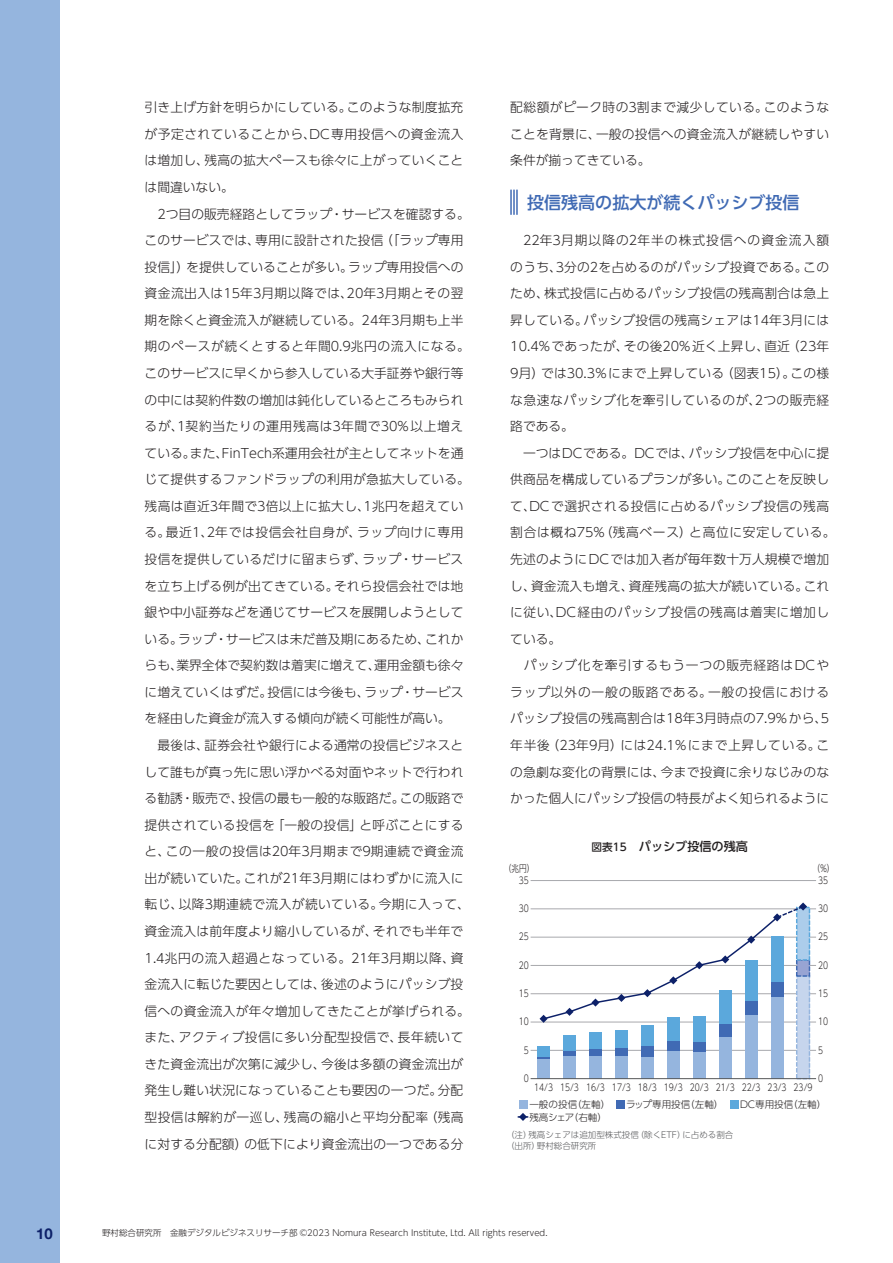
<style>
.page{position:relative;width:893px;height:1263px;background:#fff}
.page>*{position:absolute;margin:0;border:0;box-sizing:border-box;transform-origin:0 0}
.t1{font:500 16.95px "UD Shin Go Pro";color:#406ab4}
.t2{font:700 14.85px "Helvetica Neue";color:#0d2169}
.t3{font:300 12.75px/26.5px "UD Shin Go Pro";letter-spacing:.015em;color:#231f20}
.t4{font:500 12.15px "UD Shin Go Pro";color:#231f20}
.t5{font:300 9.6px/16.8px "UD Shin Go Pro";color:#231f20;scale:.8 1}
.t6{font:300 9.6px "UD Shin Go Pro";color:#231f20}
.t7{font:300 8.55px "UD Shin Go Pro";color:#231f20}
.t8{font:300 8.55px/11.7px "UD Shin Go Pro";color:#57585a}
.s1{font-size:10.65px}
</style>
<div class="page">
<div style="left:0;top:0;width:60px;height:1263px;background:#95b5de"></div>
<hr style="left:510px;top:189px;width:2px;height:26px;background:#406ab4">
<hr style="left:513px;top:189px;width:2px;height:26px;background:#406ab4">
<hr style="left:516px;top:189px;width:2px;height:26px;background:#406ab4">
<hr style="left:531px;top:880px;width:285px;height:1px;background:#a8a9ad">
<hr style="left:531px;top:937px;width:285px;height:1px;background:#a8a9ad">
<hr style="left:531px;top:908px;width:285px;height:1px;background:#a8a9ad">
<hr style="left:531px;top:965px;width:285px;height:1px;background:#a8a9ad">
<hr style="left:531px;top:993px;width:285px;height:1px;background:#a8a9ad">
<hr style="left:531px;top:1022px;width:285px;height:1px;background:#a8a9ad">
<hr style="left:531px;top:1050px;width:285px;height:1px;background:#a8a9ad">
<div style="left:537px;top:1059px;width:13px;height:20px;background:#95b5de"></div>
<svg style="left:537px;top:1057px;width:13px;height:2px"></svg>
<div style="left:537px;top:1046px;width:13px;height:11px;background:#5ba8dc"></div>
<div style="left:563px;top:1055px;width:13px;height:24px;background:#95b5de"></div>
<hr style="left:563px;top:1051px;width:13px;height:4px;background:#406ab4">
<div style="left:563px;top:1036px;width:13px;height:15px;background:#5ba8dc"></div>
<div style="left:589px;top:1055px;width:13px;height:24px;background:#95b5de"></div>
<div style="left:589px;top:1048px;width:13px;height:7px;background:#406ab4"></div>
<div style="left:589px;top:1032px;width:13px;height:16px;background:#5ba8dc"></div>
<div style="left:615px;top:1055px;width:13px;height:24px;background:#95b5de"></div>
<div style="left:615px;top:1047px;width:13px;height:8px;background:#406ab4"></div>
<div style="left:615px;top:1030px;width:13px;height:17px;background:#5ba8dc"></div>
<div style="left:641px;top:1056px;width:13px;height:23px;background:#95b5de"></div>
<div style="left:641px;top:1046px;width:13px;height:10px;background:#406ab4"></div>
<div style="left:641px;top:1025px;width:13px;height:21px;background:#5ba8dc"></div>
<div style="left:667px;top:1051px;width:13px;height:28px;background:#95b5de"></div>
<div style="left:667px;top:1040px;width:13px;height:11px;background:#406ab4"></div>
<div style="left:667px;top:1017px;width:13px;height:23px;background:#5ba8dc"></div>
<div style="left:693px;top:1052px;width:13px;height:27px;background:#95b5de"></div>
<div style="left:693px;top:1041px;width:13px;height:11px;background:#406ab4"></div>
<div style="left:693px;top:1016px;width:13px;height:25px;background:#5ba8dc"></div>
<div style="left:719px;top:1037px;width:13px;height:42px;background:#95b5de"></div>
<div style="left:719px;top:1024px;width:13px;height:13px;background:#406ab4"></div>
<div style="left:719px;top:990px;width:13px;height:34px;background:#5ba8dc"></div>
<div style="left:745px;top:1015px;width:13px;height:64px;background:#95b5de"></div>
<div style="left:771px;top:996px;width:12px;height:83px;background:#95b5de"></div>
<div style="left:797px;top:976px;width:12px;height:103px;background:#c6d5ed"></div>
<div style="left:796px;top:975px;width:14px;height:104px;border:1px dashed #95b5de"></div>
<div style="left:797px;top:960px;width:12px;height:16px;background:#98a4d3"></div>
<div style="left:796px;top:959px;width:14px;height:18px;border:1px dashed #406ab4"></div>
<div style="left:797px;top:907px;width:12px;height:53px;background:#accdeb"></div>
<div style="left:796px;top:907px;width:14px;height:54px;border:1px dashed #5ba8dc"></div>
<hr style="left:531px;top:1078px;width:285px;height:1px;background:#57585a">
<div style="left:519px;top:1100px;width:9px;height:8px;background:#95b5de"></div>
<div style="left:730px;top:1100px;width:8px;height:8px;background:#5ba8dc"></div>
<div style="left:616px;top:1100px;width:9px;height:8px;background:#406ab4"></div>
<svg style="left:539px;top:902px;width:268px;height:121px"></svg>
<svg style="left:518px;top:1113px;width:10px;height:8px"></svg>
<p class="t3" style="left:145px;top:94px;width:327px">引き上げ方針を明らかにしている。このような制度拡充が予定されていることから、DC専用投信への資金流入は増加し、残高の拡大ペースも徐々に上がっていくことは間違いない。<br>　2つ目の販売経路としてラップ・サービスを確認する。このサービスでは、専用に設計された投信（「ラップ専用投信」）を提供していることが多い。ラップ専用投信への資金流出入は15年3月期以降では、20年3月期とその翌期を除くと資金流入が継続している。24年3月期も上半期のペースが続くとすると年間0.9兆円の流入になる。このサービスに早くから参入している大手証券や銀行等の中には契約件数の増加は鈍化しているところもみられるが、1契約当たりの運用残高は3年間で30%以上増えている。また、FinTech系運用会社が主としてネットを通じて提供するファンドラップの利用が急拡大している。残高は直近3年間で3倍以上に拡大し、1兆円を超えている。最近1、2年では投信会社自身が、ラップ向けに専用投信を提供しているだけに留まらず、ラップ・サービスを立ち上げる例が出てきている。それら投信会社では地銀や中小証券などを通じてサービスを展開しようとしている。ラップ・サービスは未だ普及期にあるため、これからも、業界全体で契約数は着実に増えて、運用金額も徐々に増えていくはずだ。投信には今後も、ラップ・サービスを経由した資金が流入する傾向が続く可能性が高い。<br>　最後は、証券会社や銀行による通常の投信ビジネスとして誰もが真っ先に思い浮かべる対面やネットで行われる勧誘・販売で、投信の最も一般的な販路だ。この販路で提供されている投信を「一般の投信」と呼ぶことにすると、この一般の投信は20年3月期まで9期連続で資金流出が続いていた。これが21年3月期にはわずかに流入に転じ、以降3期連続で流入が続いている。今期に入って、資金流入は前年度より縮小しているが、それでも半年で<br>1.4兆円の流入超過となっている。21年3月期以降、資金流入に転じた要因としては、後述のようにパッシブ投信への資金流入が年々増加してきたことが挙げられる。また、アクティブ投信に多い分配型投信で、長年続いてきた資金流出が次第に減少し、今後は多額の資金流出が発生し難い状況になっていることも要因の一つだ。分配型投信は解約が一巡し、残高の縮小と平均分配率（残高に対する分配額）の低下により資金流出の一つである分</p>
<p class="t3" style="left:510px;top:93px;width:320px;text-align:justify">配総額がピーク時の3割まで減少している。このようなことを背景に、一般の投信への資金流入が継続しやすい条件が揃ってきている。</p>
<h1 class="t1" style="left:527px;top:189px;width:274px">投信残高の拡大が続くパッシブ投信</h1>
<p class="t3" style="left:510px;top:227px;width:327px">　22年3月期以降の2年半の株式投信への資金流入額のうち、3分の2を占めるのがパッシブ投資である。このため、株式投信に占めるパッシブ投信の残高割合は急上昇している。パッシブ投信の残高シェアは14年3月には<br>10.4%であったが、その後20%近く上昇し、直近（23年<br>9月）では30.3%にまで上昇している（図表15）。この様な急速なパッシブ化を牽引しているのが、2つの販売経路である。<br>　一つはDCである。DCでは、パッシブ投信を中心に提供商品を構成しているプランが多い。このことを反映して、DCで選択される投信に占めるパッシブ投信の残高割合は概ね75%（残高ベース）と高位に安定している。先述のようにDCでは加入者が毎年数十万人規模で増加し、資金流入も増え、資産残高の拡大が続いている。これに従い、DC経由のパッシブ投信の残高は着実に増加している。<br>　パッシブ化を牽引するもう一つの販売経路はDCやラップ以外の一般の販路である。一般の投信におけるパッシブ投信の残高割合は18年3月時点の7.9%から、5年半後（23年9月）には24.1%にまで上昇している。この急劇な変化の背景には、今まで投資に余りなじみのなかった個人にパッシブ投信の特長がよく知られるように</p>
<p class="t4" style="left:591px;top:836px;width:158px"><span class="s1">図表15</span>　パッシブ投信の残高</p>
<p class="t5" style="left:504px;top:859px;width:40px">（兆円）</p>
<p class="t5" style="left:812px;top:859px;width:29px">（％）</p>
<p class="t5" style="left:519px;top:871px;width:14px">35</p>
<p class="t5" style="left:519px;top:900px;width:14px">30</p>
<p class="t5" style="left:519px;top:928px;width:14px">25</p>
<p class="t5" style="left:519px;top:956px;width:14px">20</p>
<p class="t5" style="left:519px;top:985px;width:14px">15</p>
<p class="t5" style="left:519px;top:1013px;width:14px">10</p>
<p class="t5" style="left:524px;top:1041px;width:8px">5</p>
<p class="t5" style="left:524px;top:1069px;width:8px">0</p>
<p class="t5" style="left:818px;top:871px;width:14px">35</p>
<p class="t5" style="left:818px;top:900px;width:14px">30</p>
<p class="t5" style="left:818px;top:928px;width:14px">25</p>
<p class="t5" style="left:818px;top:956px;width:14px">20</p>
<p class="t5" style="left:818px;top:985px;width:14px">15</p>
<p class="t5" style="left:818px;top:1013px;width:14px">10</p>
<p class="t5" style="left:818px;top:1041px;width:8px">5</p>
<p class="t5" style="left:818px;top:1069px;width:8px">0</p>
<p class="t5" style="left:529px;top:1078px;width:355px;text-indent:5px">14/3 15/3 16/3 17/3 18/3 19/3 20/3 21/3 22/3 23/3 23/9一般の投信（左軸）</p>
<p class="t6" style="left:626px;top:1096px;width:99px">ラップ専用投信（左軸）</p>
<p class="t6" style="left:740px;top:1096px;width:88px">DC専用投信（左軸）</p>
<p class="t6" style="left:529px;top:1109px;width:79px">残高シェア（右軸）</p>
<p class="t8" style="left:506px;top:1128px;width:229px">（注）残高シェアは追加型株式投信（除くETF）に占める割合（出所）野村総合研究所</p>
<p class="t2" style="left:36px;top:1221px;width:18px">10</p>
<p class="t7" style="left:102px;top:1226px;width:447px">野村総合研究所　金融デジタルビジネスリサーチ部 ©2023 Nomura Research Institute, Ltd. All rights reserved.</p>
</div>
